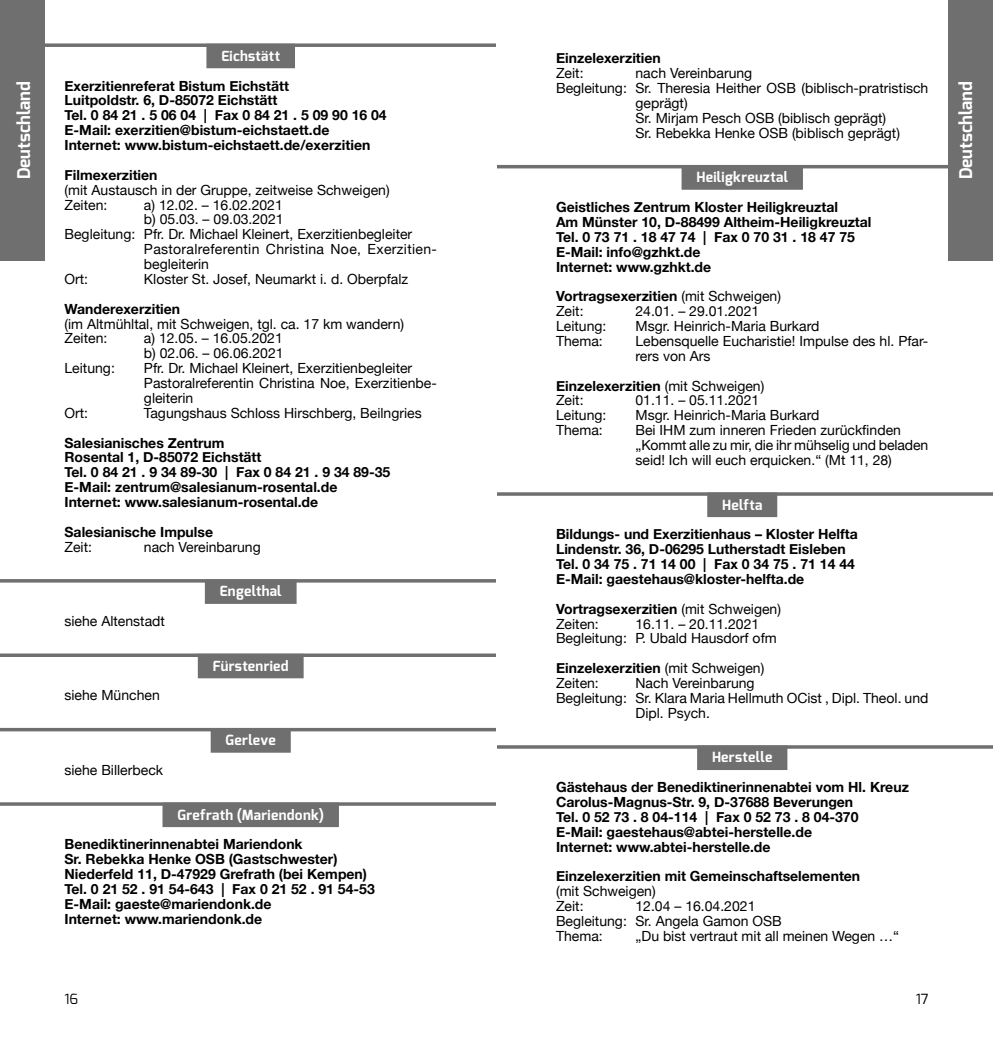
<style>
.page{position:relative;width:993px;height:1042px;background:#fff}
.page>*{position:absolute;margin:0;border:0;box-sizing:border-box;transform-origin:0 0}
.t1{font:700 17.5px "Exo";color:#fff}
.t2{font:14px/14.9px "Helvetica Neue";color:#000}
.t3{font:700 14px/14.9px "Helvetica Neue";color:#000}
.t4{font:700 14px "Exo";letter-spacing:.02em;color:#fff}
.t5{font:14px "Helvetica Neue";letter-spacing:.025em;color:#000}
.t6{font:14px "Exo";color:#000}
.s1{font-weight:700}
</style>
<div class="page">
<div style="left:206px;top:44px;width:89px;height:24px;background:#706f6f"></div>
<svg style="left:45px;top:43px;width:451px;height:4px;background:#807f7f"></svg>
<div style="left:205px;top:579px;width:91px;height:25px;background:#706f6f"></div>
<hr style="left:0;top:579px;width:516px;height:3px;background:#706f6f">
<div style="left:198px;top:654px;width:105px;height:24px;background:#706f6f"></div>
<svg style="left:0;top:653px;width:496px;height:4px;fill:#706f6f"></svg>
<div style="left:210px;top:728px;width:81px;height:25px;background:#706f6f"></div>
<hr style="left:0;top:728px;width:516px;height:3px;background:#706f6f">
<div style="left:162px;top:802px;width:177px;height:25px;background:#706f6f"></div>
<svg style="left:0;top:802px;width:496px;height:4px;fill:#706f6f"></svg>
<div style="left:681px;top:165px;width:121px;height:25px;background:#706f6f"></div>
<hr style="left:476px;top:165px;width:516px;height:3px;background:#706f6f">
<div style="left:707px;top:492px;width:70px;height:25px;background:#706f6f"></div>
<svg style="left:497px;top:492px;width:495px;height:4px;background:#7f7e7e"></svg>
<div style="left:697px;top:745px;width:90px;height:25px;background:#706f6f"></div>
<svg style="left:497px;top:745px;width:495px;height:4px;background:#7f7e7e"></svg>
<div style="left:0;top:0;width:45px;height:260px;background:#706f6f"></div>
<div style="left:947px;top:0;width:45px;height:260px;background:#706f6f"></div>
<div style="left:461px;top:158px;width:35px;height:16px;background:#fff"></div>
<div style="left:496px;top:561px;width:35px;height:177px;background:#fff"></div>
<p class="t4" style="left:221px;top:47px;width:60px">Eichstätt</p>
<p class="t3" style="left:64px;top:78px;width:323px">Exerzitienreferat Bistum Eichstätt<br>Luitpoldstr. 6, D-85072 Eichstätt<br>Tel. 0 84 21 . 5 06 04 | Fax 0 84 21 . 5 09 90 16 04<br>E-Mail: exerzitien@bistum-eichstaett.de Internet: www.bistum-eichstaett.de/exerzitien</p>
<p class="t3" style="left:64px;top:168px;width:95px">Filmexerzitien</p>
<p class="t2" style="left:64px;top:183px;width:326px">(mit Austausch in der Gruppe, zeitweise Schweigen)<br>Zeiten:</p>
<p class="t3" style="left:556px;top:51px;width:106px">Einzelexerzitien</p>
<p class="t2" style="left:556px;top:67px;width:29px">Zeit:</p>
<p class="t2" style="left:635px;top:67px;width:118px">nach Vereinbarung</p>
<p class="t2" style="left:556px;top:81px;width:374px">Begleitung: Sr. Theresia Heither OSB (biblisch-pratristisch</p>
<p class="t2" style="left:635px;top:96px;width:54px">geprägt)</p>
<p class="t2" style="left:635px;top:111px;width:252px">Sr. Mirjam Pesch OSB (biblisch geprägt)</p>
<p class="t2" style="left:635px;top:126px;width:266px">Sr. Rebekka Henke OSB (biblisch geprägt)</p>
<p class="t4" style="left:696px;top:168px;width:93px">Heiligkreuztal</p>
<p class="t3" style="left:556px;top:200px;width:317px">Geistliches Zentrum Kloster Heiligkreuztal<br>Am Münster 10, D-88499 Altheim-Heiligkreuztal Tel. 0 73 71 . 18 47 74 | Fax 0 70 31 . 18 47 75<br>E-Mail: info@gzhkt.de<br>Internet: www.gzhkt.de</p>
<p class="t2" style="left:556px;top:290px;width:226px"><span class="s1">Vortragsexerzitien</span> (mit Schweigen)<br>Zeit:</p>
<p class="t1" style="left:13px;top:179px;width:100px;rotate:-90deg">Deutschland</p>
<p class="t1" style="left:954px;top:179px;width:100px;rotate:-90deg">Deutschland</p>
<p class="t2" style="left:144px;top:198px;width:140px">a) 12.02. – 16.02.2021</p>
<p class="t2" style="left:144px;top:213px;width:141px">b) 05.03. – 09.03.2021</p>
<p class="t2" style="left:64px;top:228px;width:349px">Begleitung: Pfr. Dr. Michael Kleinert, Exerzitienbegleiter</p>
<p class="t5" style="left:144px;top:239px;width:294px">Pastoralreferentin Christina Noe, Exerzitien-</p>
<p class="t2" style="left:144px;top:257px;width:67px">begleiterin</p>
<p class="t2" style="left:64px;top:272px;width:25px">Ort:</p>
<p class="t2" style="left:144px;top:272px;width:265px">Kloster St. Josef, Neumarkt i. d. Oberpfalz</p>
<p class="t3" style="left:64px;top:302px;width:117px">Wanderexerzitien</p>
<p class="t2" style="left:64px;top:317px;width:341px">(im Altmühltal, mit Schweigen, tgl. ca. 17 km wandern)<br>Zeiten:</p>
<p class="t2" style="left:635px;top:304px;width:125px">24.01. – 29.01.2021</p>
<p class="t2" style="left:556px;top:319px;width:52px">Leitung:</p>
<p class="t2" style="left:635px;top:319px;width:185px">Msgr. Heinrich-Maria Burkard</p>
<p class="t2" style="left:556px;top:334px;width:48px">Thema:</p>
<p class="t2" style="left:635px;top:334px;width:294px">Lebensquelle Eucharistie! Impulse des hl. Pfar&shy;rers von Ars</p>
<p class="t2" style="left:556px;top:379px;width:210px"><span class="s1">Einzelexerzitien</span> (mit Schweigen)<br>Zeit:</p>
<p class="t2" style="left:144px;top:332px;width:141px">a) 12.05. – 16.05.2021 b) 02.06. – 06.06.2021</p>
<p class="t2" style="left:64px;top:361px;width:52px">Leitung:</p>
<p class="t2" style="left:144px;top:361px;width:294px">Pfr. Dr. Michael Kleinert, Exerzitienbegleiter<br>Pastoralreferentin Christina Noe, Exerzitienbe&shy;gleiterin</p>
<p class="t2" style="left:64px;top:406px;width:25px">Ort:</p>
<p class="t2" style="left:144px;top:406px;width:279px">Tagungshaus Schloss Hirschberg, Beilngries</p>
<p class="t3" style="left:64px;top:435px;width:327px">Salesianisches Zentrum<br>Rosental 1, D-85072 Eichstätt<br>Tel. 0 84 21 . 9 34 89-30 | Fax 0 84 21 . 9 34 89-35<br>E-Mail: zentrum@salesianum-rosental.de Internet: www.salesianum-rosental.de</p>
<p class="t3" style="left:64px;top:525px;width:150px">Salesianische Impulse</p>
<p class="t2" style="left:64px;top:540px;width:29px">Zeit:</p>
<p class="t2" style="left:144px;top:540px;width:118px">nach Vereinbarung</p>
<p class="t4" style="left:220px;top:582px;width:63px">Engelthal</p>
<p class="t2" style="left:64px;top:614px;width:102px">siehe Altenstadt</p>
<p class="t4" style="left:213px;top:657px;width:77px">Fürstenried</p>
<p class="t2" style="left:64px;top:689px;width:97px">siehe München</p>
<p class="t4" style="left:225px;top:731px;width:52px">Gerleve</p>
<p class="t2" style="left:64px;top:763px;width:100px">siehe Billerbeck</p>
<p class="t4" style="left:177px;top:805px;width:148px">Grefrath (Mariendonk)</p>
<p class="t3" style="left:64px;top:837px;width:312px">Benediktinerinnenabtei Mariendonk<br>Sr. Rebekka Henke OSB (Gastschwester)<br>Niederfeld 11, D-47929 Grefrath (bei Kempen)<br>Tel. 0 21 52 . 91 54-643 | Fax 0 21 52 . 91 54-53<br>E-Mail: gaeste@mariendonk.de<br>Internet: www.mariendonk.de</p>
<p class="t2" style="left:635px;top:394px;width:125px">01.11. – 05.11.2021</p>
<p class="t2" style="left:556px;top:409px;width:52px">Leitung:</p>
<p class="t2" style="left:635px;top:409px;width:185px">Msgr. Heinrich-Maria Burkard</p>
<p class="t2" style="left:556px;top:423px;width:48px">Thema:</p>
<p class="t2" style="left:635px;top:423px;width:294px">Bei IHM zum inneren Frieden zurückfinden „Kommt alle zu mir, die ihr mühselig und beladen seid! Ich will euch erquicken.“ (Mt 11, 28)</p>
<p class="t4" style="left:722px;top:495px;width:42px">Helfta</p>
<p class="t3" style="left:556px;top:527px;width:303px">Bildungs- und Exerzitienhaus – Kloster Helfta Lindenstr. 36, D-06295 Lutherstadt Eisleben Tel. 0 34 75 . 71 14 00 | Fax 0 34 75 . 71 14 44<br>E-Mail: gaestehaus@kloster-helfta.de</p>
<p class="t2" style="left:556px;top:602px;width:226px"><span class="s1">Vortragsexerzitien</span> (mit Schweigen)<br>Zeiten:</p>
<p class="t2" style="left:556px;top:617px;width:222px;text-indent:79px">16.11. – 20.11.2021<br>Begleitung: P. Ubald Hausdorf ofm</p>
<p class="t2" style="left:556px;top:661px;width:210px"><span class="s1">Einzelexerzitien</span> (mit Schweigen)<br>Zeiten:</p>
<p class="t2" style="left:635px;top:676px;width:121px">Nach Vereinbarung</p>
<p class="t2" style="left:556px;top:691px;width:374px">Begleitung: Sr. Klara Maria Hellmuth OCist , Dipl. Theol. und</p>
<p class="t2" style="left:635px;top:706px;width:76px">Dipl. Psych.</p>
<p class="t4" style="left:711px;top:748px;width:62px">Herstelle</p>
<p class="t3" style="left:556px;top:780px;width:354px">Gästehaus der Benediktinerinnenabtei vom Hl. Kreuz Carolus-Magnus-Str. 9, D-37688 Beverungen<br>Tel. 0 52 73 . 8 04-114 | Fax 0 52 73 . 8 04-370<br>E-Mail: gaestehaus@abtei-herstelle.de<br>Internet: www.abtei-herstelle.de</p>
<p class="t3" style="left:556px;top:869px;width:305px">Einzelexerzitien mit Gemeinschaftselementen</p>
<p class="t2" style="left:556px;top:884px;width:101px">(mit Schweigen)<br>Zeit:</p>
<p class="t2" style="left:556px;top:899px;width:227px;text-indent:79px">12.04 – 16.04.2021<br>Begleitung: Sr. Angela Gamon OSB<br>Thema:</p>
<p class="t2" style="left:635px;top:929px;width:265px">„Du bist vertraut mit all meinen Wegen …“</p>
<p class="t6" style="left:64px;top:989px;width:15px">16</p>
<p class="t6" style="left:915px;top:989px;width:14px">17</p>
</div>
